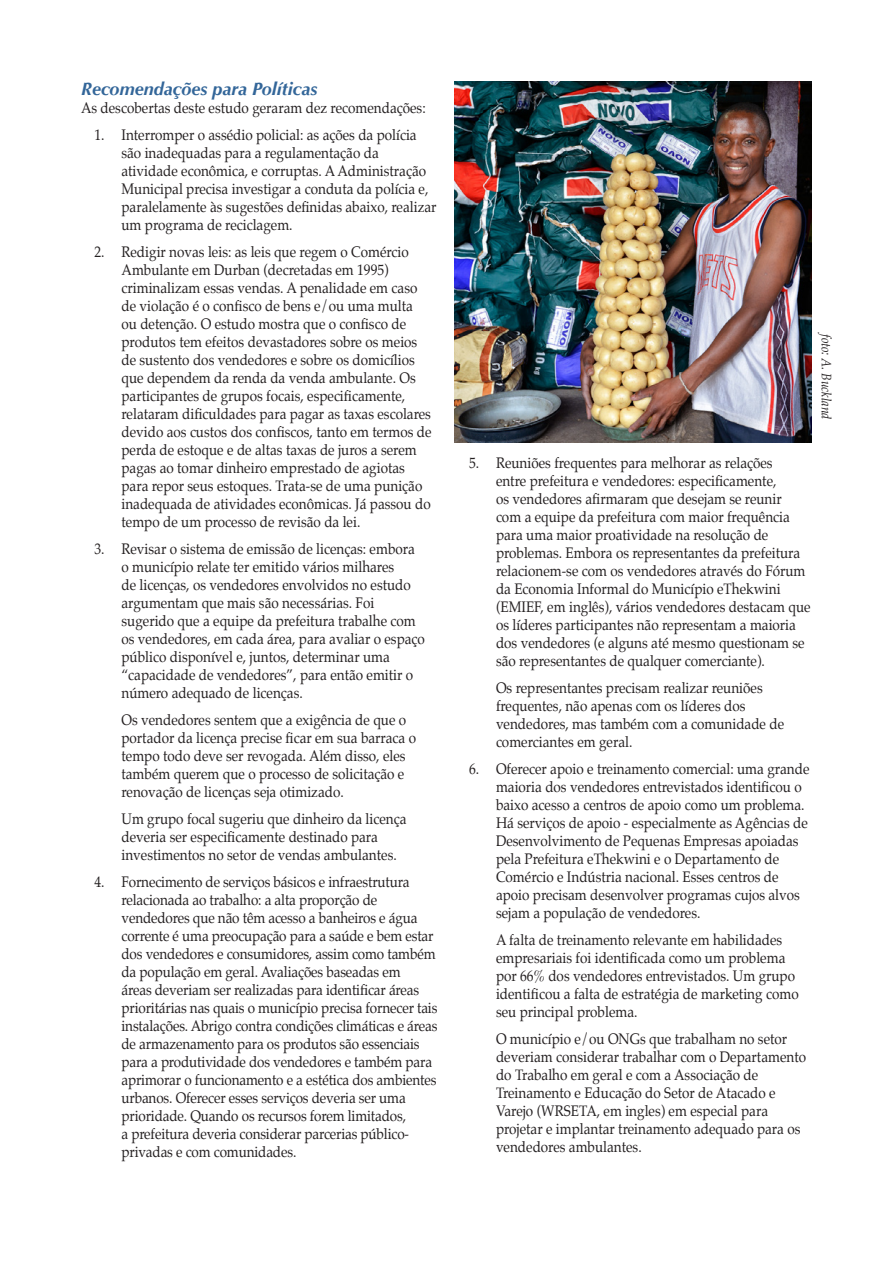
<style>
.page{position:relative;width:893px;height:1263px;background:#fff}
.page>*{position:absolute;margin:0;border:0;box-sizing:border-box;transform-origin:0 0}
.t1{font:italic 700 18px "Optima";color:#369}
.t2{font:15px/18px "Palatino";color:#231f20;scale:.9 1}
.t3{font:italic 13.5px "Palatino";color:#231f20;scale:.9 1}
</style>
<div class="page">
<img style="left:454px;top:81px;width:357px;height:361px">
<p class="t1" style="left:81px;top:81px;width:238px">Recomendações para Políticas</p>
<p class="t2" style="left:81px;top:100px;width:384px">As descobertas deste estudo geraram dez recomendações:</p>
<p class="t2" style="left:122px;top:127px;width:351px;text-indent:-27px">1. Interromper o assédio policial: as ações da polícia são inadequadas para a regulamentação da atividade econômica, e corruptas. A Administração Municipal precisa investigar a conduta da polícia e, paralelamente às sugestões definidas abaixo, realizar um programa de reciclagem.</p>
<p class="t2" style="left:122px;top:244px;width:346px;text-indent:-27px">2. Redigir novas leis: as leis que regem o Comércio Ambulante em Durban (decretadas em 1995) criminalizam essas vendas. A penalidade em caso de violação é o confisco de bens e/ou uma multa ou detenção. O estudo mostra que o confisco de produtos tem efeitos devastadores sobre os meios de sustento dos vendedores e sobre os domicílios que dependem da renda da venda ambulante. Os participantes de grupos focais, especificamente, relataram dificuldades para pagar as taxas escolares devido aos custos dos confiscos, tanto em termos de perda de estoque e de altas taxas de juros a serem pagas ao tomar dinheiro emprestado de agiotas para repor seus estoques. Trata-se de uma punição inadequada de atividades econômicas. Já passou do tempo de um processo de revisão da lei.</p>
<p class="t2" style="left:122px;top:541px;width:339px;text-indent:-27px">3. Revisar o sistema de emissão de licenças: embora o município relate ter emitido vários milhares<br>de licenças, os vendedores envolvidos no estudo argumentam que mais são necessárias. Foi sugerido que a equipe da prefeitura trabalhe com os vendedores, em cada área, para avaliar o espaço público disponível e, juntos, determinar uma “capacidade de vendedores”, para então emitir o número adequado de licenças.</p>
<p class="t2" style="left:122px;top:712px;width:329px">Os vendedores sentem que a exigência de que o portador da licença precise ficar em sua barraca o tempo todo deve ser revogada. Além disso, eles também querem que o processo de solicitação e renovação de licenças seja otimizado.</p>
<p class="t2" style="left:122px;top:811px;width:318px">Um grupo focal sugeriu que dinheiro da licença deveria ser especificamente destinado para investimentos no setor de vendas ambulantes.</p>
<p class="t2" style="left:122px;top:874px;width:353px;text-indent:-27px">4. Fornecimento de serviços básicos e infraestrutura relacionada ao trabalho: a alta proporção de vendedores que não têm acesso a banheiros e água corrente é uma preocupação para a saúde e bem estar dos vendedores e consumidores, assim como também da população em geral. Avaliações baseadas em<br>áreas deveriam ser realizadas para identificar áreas prioritárias nas quais o município precisa fornecer tais instalações. Abrigo contra condições climáticas e áreas de armazenamento para os produtos são essenciais para a produtividade dos vendedores e também para aprimorar o funcionamento e a estética dos ambientes urbanos. Oferecer esses serviços deveria ser uma prioridade. Quando os recursos forem limitados,<br>a prefeitura deveria considerar parcerias público&shy;privadas e com comunidades.</p>
<p class="t3" style="left:832px;top:334px;width:96px;rotate:90deg">foto: A. Buckland</p>
<p class="t2" style="left:496px;top:455px;width:351px;text-indent:-27px">5. Reuniões frequentes para melhorar as relações<br>entre prefeitura e vendedores: especificamente,<br>os vendedores afirmaram que desejam se reunir com a equipe da prefeitura com maior frequência para uma maior proatividade na resolução de problemas. Embora os representantes da prefeitura relacionem-se com os vendedores através do Fórum da Economia Informal do Município eThekwini (EMIEF, em inglês), vários vendedores destacam que os líderes participantes não representam a maioria dos vendedores (e alguns até mesmo questionam se são representantes de qualquer comerciante).</p>
<p class="t2" style="left:496px;top:680px;width:322px">Os representantes precisam realizar reuniões frequentes, não apenas com os líderes dos vendedores, mas também com a comunidade de comerciantes em geral.</p>
<p class="t2" style="left:496px;top:760px;width:350px;text-indent:-27px">6. Oferecer apoio e treinamento comercial: uma grande maioria dos vendedores entrevistados identificou o baixo acesso a centros de apoio como um problema.<br>Há serviços de apoio - especialmente as Agências de Desenvolvimento de Pequenas Empresas apoiadas pela Prefeitura eThekwini e o Departamento de Comércio e Indústria nacional. Esses centros de apoio precisam desenvolver programas cujos alvos sejam a população de vendedores.</p>
<p class="t2" style="left:496px;top:932px;width:338px">A falta de treinamento relevante em habilidades empresariais foi identificada como um problema por 66% dos vendedores entrevistados. Um grupo identificou a falta de estratégia de marketing como seu principal problema.</p>
<p class="t2" style="left:496px;top:1030px;width:346px">O município e/ou ONGs que trabalham no setor deveriam considerar trabalhar com o Departamento do Trabalho em geral e com a Associação de Treinamento e Educação do Setor de Atacado e Varejo (WRSETA, em ingles) em especial para projetar e implantar treinamento adequado para os vendedores ambulantes.</p>
</div>
